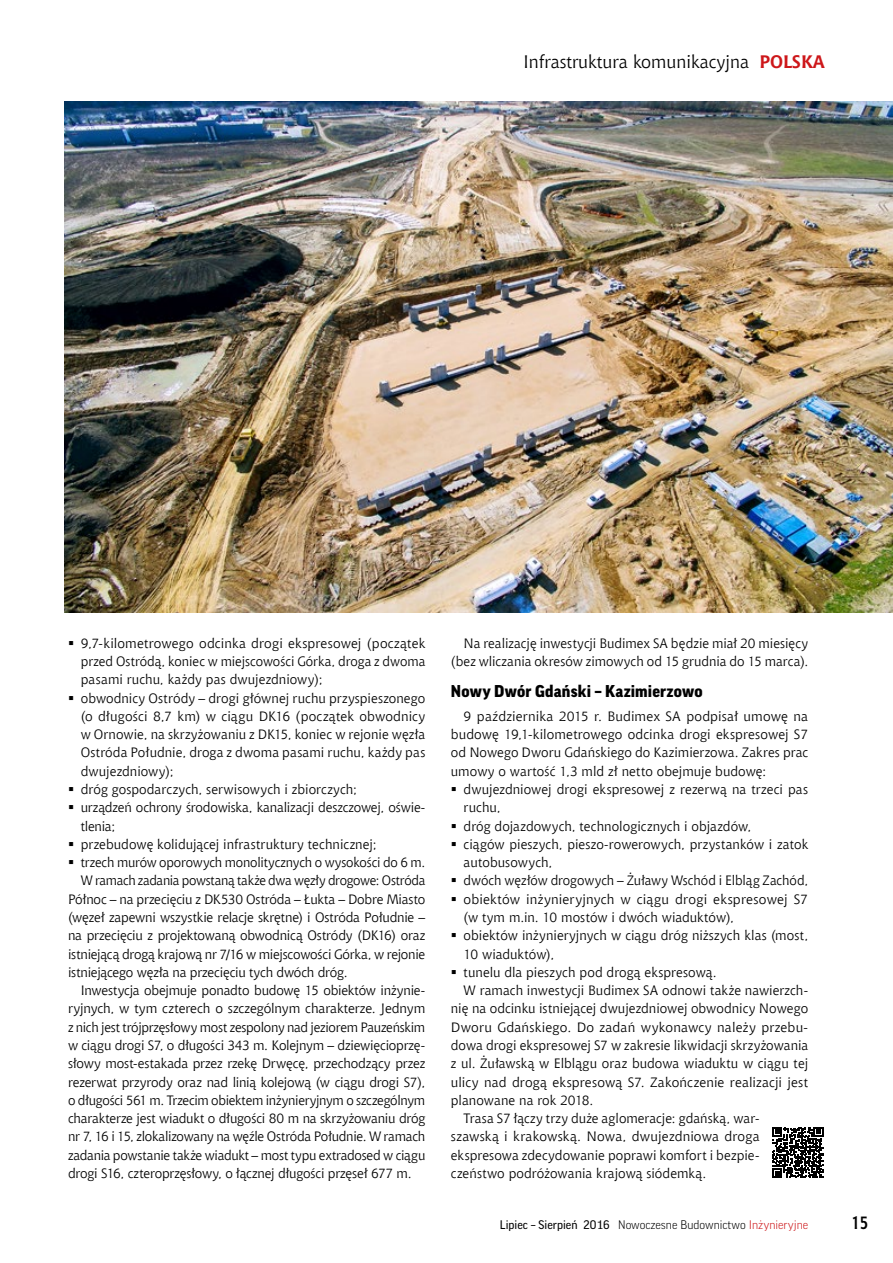
<style>
.page{position:relative;width:893px;height:1263px;background:#fff}
.page>*{position:absolute;margin:0;border:0;box-sizing:border-box;transform-origin:0 0}
.t1{font:18px "Chianti EU";color:#000}
.t2{font:700 18px "Aerton Cnd EFN";color:#000}
.srodtytuly{font:900 16.5px "Good Pro";letter-spacing:.01em;color:#000}
.text_podstawowy{font:13.5px/18.3px "Chianti EU";color:#000;text-align:justify}
.t3{font:300 12px "Good Pro";color:#000}
.s1{font-weight:700;color:#cd171a}
.s2{font-weight:400}
.s3{color:#cd171a}
</style>
<div class="page">
<svg style="left:772px;top:1127px;width:51px;height:51px"></svg>
<img style="left:65px;top:101px;width:828px;height:511px">
<p class="t1" style="left:524px;top:51px;width:303px">Infrastruktura komunikacyjna <span class="s1">POLSKA</span></p>
<p class="text_podstawowy" style="left:81px;top:634px;width:346px">9,7-kilometrowego odcinka drogi ekspresowej (początek przed Ostródą, koniec w miejscowości Górka, droga z dwoma pasami ruchu, każdy pas dwujezdniowy);</p>
<p class="text_podstawowy" style="left:81px;top:688px;width:346px">obwodnicy Ostródy – drogi głównej ruchu przyspieszonego (o długości 8,7 km) w ciągu DK16 (początek obwodnicy w Ornowie, na skrzyżowaniu z DK15, koniec w rejonie węzła Ostróda Południe, droga z dwoma pasami ruchu, każdy pas dwujezdniowy);</p>
<p class="text_podstawowy" style="left:81px;top:780px;width:278px">dróg gospodarczych, serwisowych i zbiorczych;</p>
<p class="text_podstawowy" style="left:81px;top:798px;width:346px">urządzeń ochrony środowiska, kanalizacji deszczowej, oświe&shy;tlenia;</p>
<p class="text_podstawowy" style="left:81px;top:835px;width:297px">przebudowę kolidującej infrastruktury technicznej;</p>
<p class="text_podstawowy" style="left:81px;top:853px;width:346px">trzech murów oporowych monolitycznych o wysokości do 6 m.</p>
<p class="text_podstawowy" style="left:68px;top:871px;width:359px;text-indent:13px">W ramach zadania powstaną także dwa węzły drogowe: Ostróda Północ – na przecięciu z DK530 Ostróda – Łukta – Dobre Miasto (węzeł zapewni wszystkie relacje skrętne) i Ostróda Południe – na przecięciu z projektowaną obwodnicą Ostródy (DK16) oraz istniejącą drogą krajową nr 7/16 w miejscowości Górka, w rejonie istniejącego węzła na przecięciu tych dwóch dróg.</p>
<p class="text_podstawowy" style="left:68px;top:981px;width:359px;text-indent:13px">Inwestycja obejmuje ponadto budowę 15 obiektów inżynie&shy;ryjnych, w tym czterech o szczególnym charakterze. Jednym z nich jest trójprzęsłowy most zespolony nad jeziorem Pauzeńskim w ciągu drogi S7, o długości 343 m. Kolejnym – dziewięcioprzę&shy;słowy most-estakada przez rzekę Drwęcę, przechodzący przez rezerwat przyrody oraz nad linią kolejową (w ciągu drogi S7), o długości 561 m. Trzecim obiektem inżynieryjnym o szczególnym charakterze jest wiadukt o długości 80 m na skrzyżowaniu dróg nr 7, 16 i 15, zlokalizowany na węźle Ostróda Południe. W ramach zadania powstanie także wiadukt – most typu extradosed w ciągu drogi S16, czteroprzęsłowy, o łącznej długości przęseł 677 m.</p>
<p class="text_podstawowy" style="left:451px;top:634px;width:359px;text-align:right">Na realizację inwestycji Budimex SA będzie miał 20 miesięcy (bez wliczania okresów zimowych od 15 grudnia do 15 marca).</p>
<p class="srodtytuly" style="left:451px;top:681px;width:253px">Nowy Dwór Gdański – Kazimierzowo</p>
<p class="text_podstawowy" style="left:451px;top:707px;width:359px;text-indent:13px">9 października 2015 r. Budimex SA podpisał umowę na budowę 19,1-kilometrowego odcinka drogi ekspresowej S7 od Nowego Dworu Gdańskiego do Kazimierzowa. Zakres prac umowy o wartość 1,3 mld zł netto obejmuje budowę:</p>
<p class="text_podstawowy" style="left:464px;top:780px;width:346px">dwujezdniowej drogi ekspresowej z rezerwą na trzeci pas ruchu,</p>
<p class="text_podstawowy" style="left:464px;top:816px;width:289px">dróg dojazdowych, technologicznych i objazdów,</p>
<p class="text_podstawowy" style="left:464px;top:835px;width:346px">ciągów pieszych, pieszo-rowerowych, przystanków i zatok autobusowych,</p>
<p class="text_podstawowy" style="left:464px;top:871px;width:346px">dwóch węzłów drogowych – Żuławy Wschód i Elbląg Zachód,</p>
<p class="text_podstawowy" style="left:464px;top:890px;width:346px">obiektów inżynieryjnych w ciągu drogi ekspresowej S7 (w tym m.in. 10 mostów i dwóch wiaduktów),</p>
<p class="text_podstawowy" style="left:464px;top:926px;width:346px">obiektów inżynieryjnych w ciągu dróg niższych klas (most,<br>10 wiaduktów),</p>
<p class="text_podstawowy" style="left:464px;top:963px;width:255px">tunelu dla pieszych pod drogą ekspresową.</p>
<p class="text_podstawowy" style="left:451px;top:981px;width:359px;text-indent:13px">W ramach inwestycji Budimex SA odnowi także nawierzch&shy;nię na odcinku istniejącej dwujezdniowej obwodnicy Nowego Dworu Gdańskiego. Do zadań wykonawcy należy przebu&shy;dowa drogi ekspresowej S7 w zakresie likwidacji skrzyżowania z ul. Żuławską w Elblągu oraz budowa wiaduktu w ciągu tej ulicy nad drogą ekspresową S7. Zakończenie realizacji jest planowane na rok 2018.</p>
<p class="text_podstawowy" style="left:451px;top:1109px;width:310px;text-indent:13px">Trasa S7 łączy trzy duże aglomeracje: gdańską, war&shy;szawską i krakowską. Nowa, dwujezdniowa droga ekspresowa zdecydowanie poprawi komfort i bezpie&shy;czeństwo podróżowania krajową siódemką.</p>
<p class="t3" style="left:500px;top:1218px;width:310px"><span class="s2">Lipiec – Sierpień 2016</span> Nowoczesne Budownictwo <span class="s3">Inżynieryjne</span></p>
<p class="t2" style="left:851px;top:1212px;width:18px">15</p>
</div>
